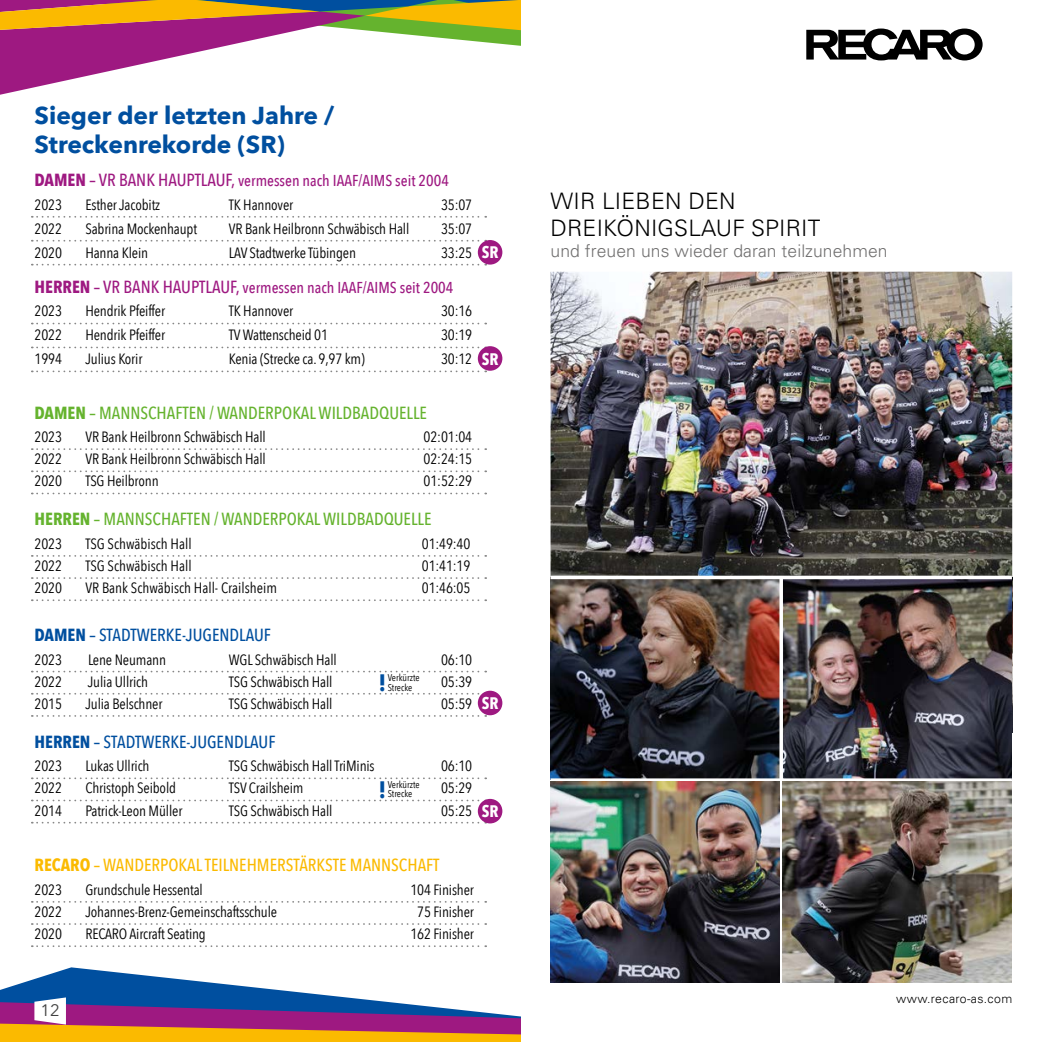
<style>
.page{position:relative;width:1042px;height:1042px;background:#fff}
.page>*{position:absolute;margin:0;border:0;box-sizing:border-box;transform-origin:0 0}
.t1{font:700 24.5px/29.4px "Avenir Next";color:#004f9f}
.t2{font:700 23.8px "Avenir Next Condensed";color:#004f9f}
.t3{font:300 22.75px/27.3px "Univers LT Pro 45";letter-spacing:.01em;color:#000}
.t4{font:500 17.5px "Avenir Next Condensed";color:#65b32e}
.t5{font:500 17.5px "Avenir Next Condensed";color:#004f9f}
.t6{font:500 17.5px "Avenir Next Condensed";color:#fbba00}
.t7{font:300 17.5px "Univers LT Pro 45";letter-spacing:.005em;color:#706f6f}
.t8{font:700 16.62px "Avenir Next Condensed";color:#fff}
.t9{font:16.62px "Avenir Next";color:#424241}
.t10{font:500 15.75px "Avenir Next Condensed";color:#9e1981}
.t11{font:14.88px "Avenir Next Condensed";letter-spacing:-.01em;color:#000}
.t12{font:300 12.25px "Univers LT Pro 45";letter-spacing:.03em;color:#000}
.t13{font:9.8px "Avenir Next Condensed";color:#000}
.s1{font-weight:700;font-size:17.5px}
.s2{font-size:17.5px}
.s3{font-weight:700}
</style>
<div class="page">
<svg style="left:806px;top:29px;width:176px;height:31px"></svg>
<img style="left:550px;top:272px;width:462px;height:506px">
<img style="left:783px;top:579px;width:229px;height:154px">
<hr style="left:550px;top:576px;width:462px;height:3px;background:#fff">
<svg style="left:779px;top:579px;width:4px;height:404px"></svg>
<svg style="left:550px;top:778px;width:462px;height:4px"></svg>
<img style="left:551px;top:781px;width:228px;height:201px">
<img style="left:783px;top:781px;width:229px;height:201px">
<svg style="left:0;top:0;width:521px;height:95px"></svg>
<svg style="left:0;top:967px;width:521px;height:75px"></svg>
<svg style="left:32px;top:901px;width:454px;height:2px"></svg>
<svg style="left:32px;top:923px;width:454px;height:2px"></svg>
<svg style="left:32px;top:945px;width:454px;height:2px"></svg>
<svg style="left:32px;top:448px;width:454px;height:2px"></svg>
<svg style="left:32px;top:470px;width:454px;height:2px"></svg>
<svg style="left:32px;top:493px;width:454px;height:1px"></svg>
<svg style="left:32px;top:555px;width:454px;height:2px"></svg>
<svg style="left:32px;top:577px;width:454px;height:2px"></svg>
<svg style="left:32px;top:599px;width:454px;height:2px"></svg>
<svg style="left:32px;top:216px;width:454px;height:2px"></svg>
<svg style="left:32px;top:240px;width:454px;height:2px"></svg>
<svg style="left:32px;top:264px;width:454px;height:1px"></svg>
<svg style="left:32px;top:323px;width:454px;height:1px"></svg>
<svg style="left:32px;top:347px;width:448px;height:1px"></svg>
<svg style="left:32px;top:370px;width:454px;height:2px"></svg>
<div style="left:478px;top:240px;width:24px;height:25px;background:#9e1981;border-radius:50%"></div>
<div style="left:478px;top:346px;width:24px;height:25px;background:#9e1981;border-radius:50%"></div>
<svg style="left:32px;top:671px;width:454px;height:1px"></svg>
<svg style="left:32px;top:693px;width:451px;height:1px"></svg>
<svg style="left:32px;top:715px;width:454px;height:2px"></svg>
<svg style="left:32px;top:777px;width:454px;height:2px"></svg>
<svg style="left:32px;top:799px;width:454px;height:2px"></svg>
<svg style="left:32px;top:822px;width:454px;height:1px"></svg>
<div style="left:478px;top:691px;width:24px;height:24px;background:#9e1981;border-radius:50%"></div>
<div style="left:478px;top:799px;width:24px;height:24px;background:#9e1981;border-radius:50%"></div>
<h1 class="t1" style="left:35px;top:100px;width:301px">Sieger der letzten Jahre /<br>Streckenrekorde (SR)</h1>
<p class="t10" style="left:35px;top:171px;width:416px"><span class="s1">DAMEN</span> <span class="s2">– VR BANK HAUPTLAUF,</span> vermessen nach IAAF/AIMS seit 2004</p>
<p class="t11" style="left:35px;top:192px;width:29px">2023</p>
<p class="t11" style="left:85px;top:192px;width:76px">Esther Jacobitz</p>
<p class="t11" style="left:229px;top:192px;width:66px">TK Hannover</p>
<p class="t11" style="left:441px;top:192px;width:33px">35:07</p>
<p class="t11" style="left:35px;top:216px;width:29px">2022</p>
<p class="t11" style="left:85px;top:216px;width:113px">Sabrina Mockenhaupt</p>
<p class="t11" style="left:229px;top:216px;width:182px">VR Bank Heilbronn Schwäbisch Hall</p>
<p class="t11" style="left:441px;top:216px;width:33px">35:07</p>
<p class="t11" style="left:35px;top:240px;width:29px">2020</p>
<p class="t11" style="left:85px;top:240px;width:64px">Hanna Klein</p>
<p class="t11" style="left:229px;top:240px;width:129px">LAV Stadtwerke Tübingen</p>
<p class="t11" style="left:441px;top:240px;width:33px">33:25</p>
<p class="t10" style="left:35px;top:278px;width:420px"><span class="s1">HERREN</span> <span class="s2">– VR BANK HAUPTLAUF,</span> vermessen nach IAAF/AIMS seit 2004</p>
<p class="t11" style="left:35px;top:298px;width:29px">2023</p>
<p class="t11" style="left:85px;top:298px;width:81px">Hendrik Pfeiffer</p>
<p class="t11" style="left:229px;top:298px;width:66px">TK Hannover</p>
<p class="t11" style="left:441px;top:298px;width:33px">30:16</p>
<p class="t11" style="left:35px;top:322px;width:29px">2022</p>
<p class="t11" style="left:85px;top:322px;width:81px">Hendrik Pfeiffer</p>
<p class="t11" style="left:229px;top:322px;width:101px">TV Wattenscheid 01</p>
<p class="t11" style="left:441px;top:322px;width:33px">30:19</p>
<p class="t11" style="left:35px;top:346px;width:29px">1994</p>
<p class="t11" style="left:85px;top:346px;width:59px">Julius Korir</p>
<p class="t11" style="left:229px;top:346px;width:137px">Kenia (Strecke ca. 9,97 km)</p>
<p class="t11" style="left:441px;top:346px;width:33px">30:12</p>
<p class="t8" style="left:482px;top:242px;width:18px">SR</p>
<p class="t8" style="left:482px;top:348px;width:18px">SR</p>
<p class="t4" style="left:35px;top:402px;width:394px"><span class="s3">DAMEN</span> – MANNSCHAFTEN / WANDERPOKAL WILDBADQUELLE</p>
<p class="t11" style="left:35px;top:424px;width:29px">2023</p>
<p class="t11" style="left:85px;top:424px;width:182px">VR Bank Heilbronn Schwäbisch Hall</p>
<p class="t11" style="left:423px;top:424px;width:50px">02:01:04</p>
<p class="t11" style="left:35px;top:446px;width:29px">2022</p>
<p class="t11" style="left:85px;top:446px;width:182px">VR Bank Heilbronn Schwäbisch Hall</p>
<p class="t11" style="left:423px;top:446px;width:50px">02:24:15</p>
<p class="t11" style="left:35px;top:468px;width:29px">2020</p>
<p class="t11" style="left:85px;top:468px;width:75px">TSG Heilbronn</p>
<p class="t11" style="left:423px;top:468px;width:50px">01:52:29</p>
<p class="t4" style="left:35px;top:509px;width:398px"><span class="s3">HERREN</span> – MANNSCHAFTEN / WANDERPOKAL WILDBADQUELLE</p>
<p class="t11" style="left:35px;top:531px;width:29px">2023</p>
<p class="t11" style="left:85px;top:531px;width:108px">TSG Schwäbisch Hall</p>
<p class="t11" style="left:422px;top:531px;width:50px">01:49:40</p>
<p class="t11" style="left:35px;top:553px;width:29px">2022</p>
<p class="t11" style="left:85px;top:553px;width:108px">TSG Schwäbisch Hall</p>
<p class="t11" style="left:422px;top:553px;width:50px">01:41:19</p>
<p class="t11" style="left:35px;top:575px;width:29px">2020</p>
<p class="t11" style="left:85px;top:575px;width:193px">VR Bank Schwäbisch Hall- Crailsheim</p>
<p class="t11" style="left:422px;top:575px;width:50px">01:46:05</p>
<p class="t5" style="left:35px;top:624px;width:238px"><span class="s3">DAMEN</span> – STADTWERKE-JUGENDLAUF</p>
<p class="t11" style="left:35px;top:646px;width:29px">2023</p>
<p class="t11" style="left:88px;top:646px;width:80px">Lene Neumann</p>
<p class="t11" style="left:229px;top:646px;width:109px">WGL Schwäbisch Hall</p>
<p class="t11" style="left:441px;top:646px;width:33px">06:10</p>
<p class="t11" style="left:35px;top:669px;width:29px">2022</p>
<p class="t11" style="left:88px;top:669px;width:62px">Julia Ullrich</p>
<p class="t11" style="left:229px;top:669px;width:105px">TSG Schwäbisch Hall</p>
<p class="t11" style="left:441px;top:669px;width:33px">05:39</p>
<p class="t11" style="left:35px;top:691px;width:29px">2015</p>
<p class="t11" style="left:85px;top:691px;width:79px">Julia Belschner</p>
<p class="t11" style="left:229px;top:691px;width:105px">TSG Schwäbisch Hall</p>
<p class="t11" style="left:441px;top:691px;width:33px">05:59</p>
<p class="t5" style="left:35px;top:731px;width:242px"><span class="s3">HERREN</span> – STADTWERKE-JUGENDLAUF</p>
<p class="t11" style="left:35px;top:753px;width:29px">2023</p>
<p class="t11" style="left:85px;top:753px;width:66px">Lukas Ullrich</p>
<p class="t11" style="left:229px;top:753px;width:147px">TSG Schwäbisch Hall TriMinis</p>
<p class="t11" style="left:441px;top:753px;width:33px">06:10</p>
<p class="t11" style="left:35px;top:775px;width:29px">2022</p>
<p class="t11" style="left:85px;top:775px;width:92px">Christoph Seibold</p>
<p class="t11" style="left:229px;top:775px;width:76px">TSV Crailsheim</p>
<p class="t11" style="left:441px;top:775px;width:33px">05:29</p>
<p class="t11" style="left:35px;top:797px;width:29px">2014</p>
<p class="t11" style="left:85px;top:797px;width:98px">Patrick-Leon Müller</p>
<p class="t11" style="left:229px;top:797px;width:105px">TSG Schwäbisch Hall</p>
<p class="t11" style="left:441px;top:797px;width:33px">05:25</p>
<p class="t13" style="left:388px;top:669px;width:34px">Verkürzte</p>
<h2 class="t2" style="left:378px;top:668px;width:9px">!</h2>
<p class="t13" style="left:388px;top:679px;width:26px">Strecke</p>
<p class="t13" style="left:388px;top:776px;width:34px">Verkürzte</p>
<h2 class="t2" style="left:378px;top:774px;width:9px">!</h2>
<p class="t13" style="left:388px;top:785px;width:26px">Strecke</p>
<p class="t8" style="left:482px;top:693px;width:18px">SR</p>
<p class="t8" style="left:482px;top:801px;width:18px">SR</p>
<p class="t6" style="left:35px;top:854px;width:406px"><span class="s3">RECARO</span> – WANDERPOKAL TEILNEHMERSTÄRKSTE MANNSCHAFT</p>
<p class="t11" style="left:35px;top:877px;width:29px">2023</p>
<p class="t11" style="left:85px;top:877px;width:119px">Grundschule Hessental</p>
<p class="t11" style="left:410px;top:877px;width:65px">104 Finisher</p>
<p class="t11" style="left:35px;top:899px;width:29px">2022</p>
<p class="t11" style="left:85px;top:899px;width:193px">Johannes-Brenz-Gemeinschaftsschule</p>
<p class="t11" style="left:417px;top:899px;width:58px">75 Finisher</p>
<p class="t11" style="left:35px;top:921px;width:29px">2020</p>
<p class="t11" style="left:85px;top:921px;width:122px">RECARO Aircraft Seating</p>
<p class="t11" style="left:410px;top:921px;width:65px">162 Finisher</p>
<p class="t9" style="left:40px;top:996px;width:21px">12</p>
<h3 class="t3" style="left:550px;top:186px;width:271px">WIR LIEBEN DEN<br>DREIKÖNIGSLAUF SPIRIT</h3>
<p class="t7" style="left:550px;top:239px;width:339px">und freuen uns wieder daran teilzunehmen</p>
<p class="t12" style="left:896px;top:990px;width:117px">www.recaro-as.com</p>
</div>
